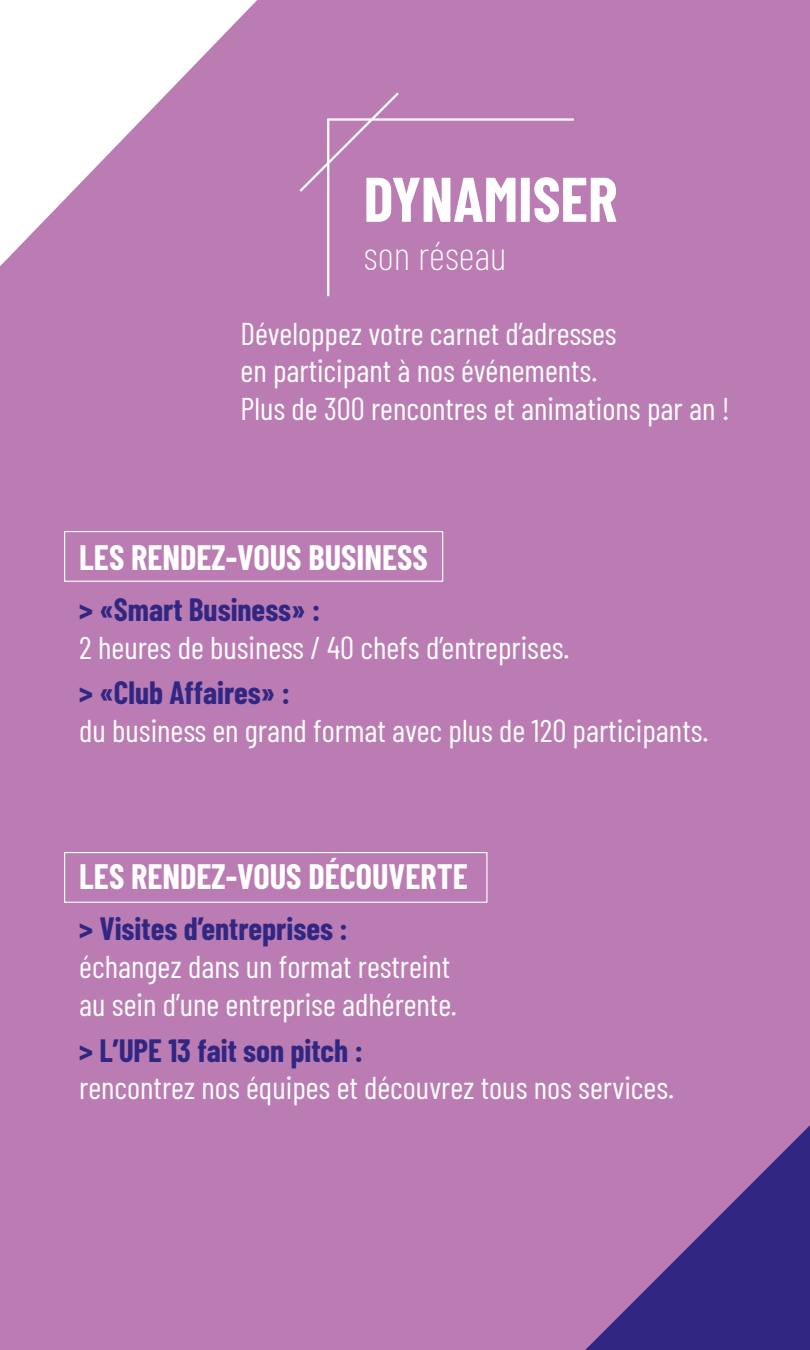
<style>
.page{position:relative;width:810px;height:1350px;background:#bb7cb3}
.page>*{position:absolute;margin:0;border:0;box-sizing:border-box;transform-origin:0 0}
.t1{font:700 63px "Barlow Condensed";color:#fff}
.t2{font:200 39.75px "Barlow Condensed";color:#fff}
.t3{font:700 34.42px "Barlow Condensed";color:#fff}
.t4{font:31.5px/37.8px "Barlow Condensed";color:#fff}
.t5{font:700 31.5px "Barlow Condensed";color:#312783}
</style>
<div class="page">
<svg style="left:585px;top:1125px;width:225px;height:225px"></svg>
<svg style="left:299px;top:92px;width:100px;height:102px"></svg>
<hr style="left:328px;top:118px;width:246px;height:3px;background:#fff">
<hr style="left:327px;top:119px;width:2px;height:177px;background:#fff">
<div style="left:64px;top:531px;width:379px;height:51px;border:1px solid #fff"></div>
<div style="left:64px;top:852px;width:424px;height:51px;border:1px solid #fff"></div>
<svg style="left:0;top:0;width:257px;height:266px"></svg>
<h1 class="t1" style="left:364px;top:154px;width:256px">DYNAMISER</h1>
<p class="t2" style="left:364px;top:227px;width:145px">son réseau</p>
<p class="t4" style="left:241px;top:312px;width:491px">Développez votre carnet d’adresses<br>en participant à nos événements.<br>Plus de 300 rencontres et animations par an !</p>
<p class="t3" style="left:79px;top:533px;width:350px">LES RENDEZ-VOUS BUSINESS</p>
<p class="t5" style="left:79px;top:587px;width:243px">&gt; «Smart Business» :</p>
<p class="t4" style="left:79px;top:626px;width:492px">2 heures de business / 40 chefs d’entreprises.</p>
<p class="t5" style="left:79px;top:671px;width:212px">&gt; «Club Affaires» :</p>
<p class="t4" style="left:79px;top:710px;width:631px">du business en grand format avec plus de 120 participants.</p>
<p class="t3" style="left:79px;top:852px;width:390px">LES RENDEZ-VOUS DÉCOUVERTE</p>
<p class="t5" style="left:79px;top:906px;width:270px">&gt; Visites d’entreprises :</p>
<p class="t4" style="left:79px;top:945px;width:379px">échangez dans un format restreint au sein d’une entreprise adhérente.</p>
<p class="t5" style="left:79px;top:1028px;width:286px">&gt; L’UPE 13 fait son pitch :</p>
<p class="t4" style="left:79px;top:1067px;width:596px">rencontrez nos équipes et découvrez tous nos services.</p>
</div>
